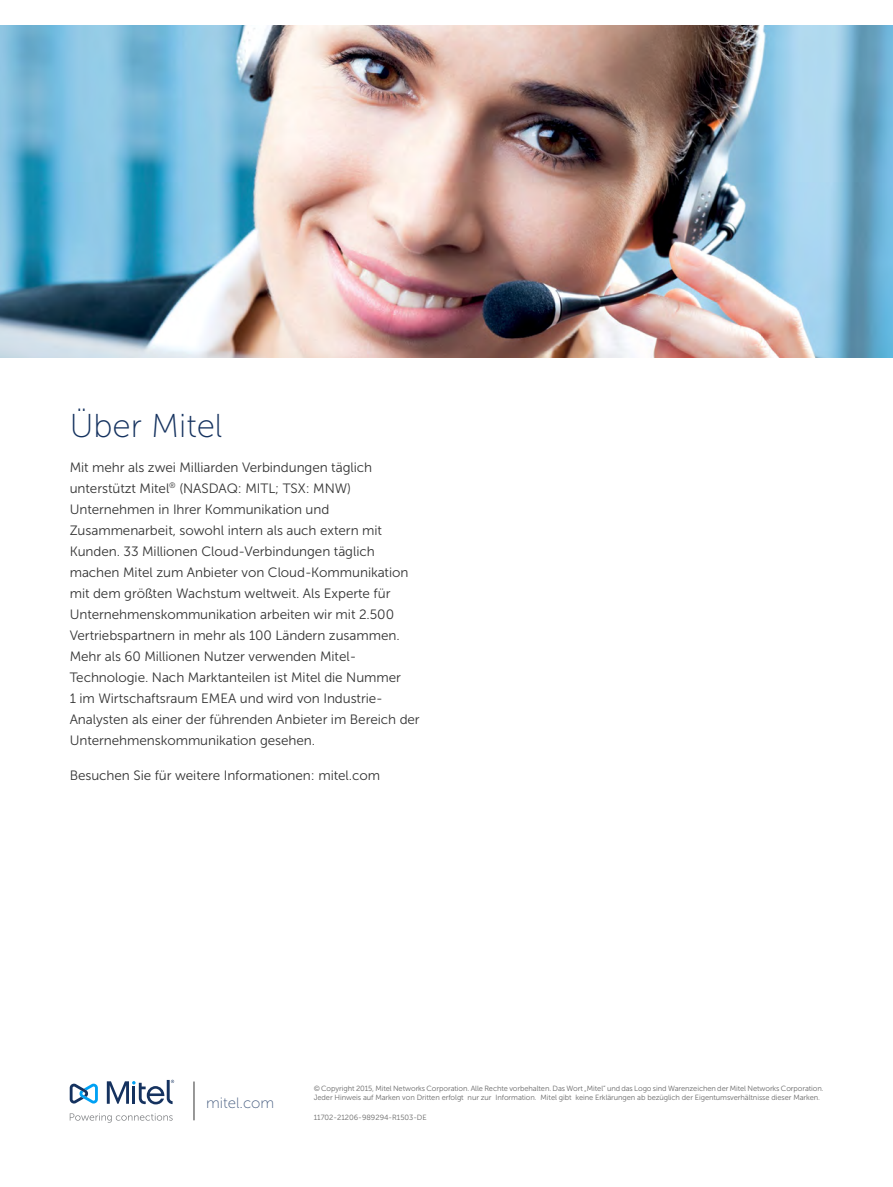
<style>
.page{position:relative;width:893px;height:1187px;background:#fff}
.page>*{position:absolute;margin:0;border:0;box-sizing:border-box;transform-origin:0 0}
.t1{font:33px "Museo Sans 100";color:#15325f}
.t2{font:15px "Museo Sans 100";color:#445b7f}
.t3{font:13.5px/21px "Museo Sans 300";letter-spacing:-.005em;color:#333}
.t4{font:7.5px/9px "Museo Sans 300";letter-spacing:-.01em;color:#666}
</style>
<div class="page">
<hr style="left:194px;top:1081px;width:1px;height:39px;background:#333">
<svg style="left:70px;top:1113px;width:103px;height:9px"></svg>
<svg style="left:70px;top:1083px;width:28px;height:20px"></svg>
<svg style="left:107px;top:1079px;width:67px;height:25px"></svg>
<img style="left:0;top:25px;width:893px;height:333px">
<h1 class="t1" style="left:70px;top:408px;width:154px">Über Mitel</h1>
<p class="t3" style="left:70px;top:457px;width:352px">Mit mehr als zwei Milliarden Verbindungen täglich unterstützt Mitel<sup>®</sup> (NASDAQ: MITL; TSX: MNW)<br>Unternehmen in Ihrer Kommunikation und Zusammenarbeit, sowohl intern als auch extern mit Kunden. 33 Millionen Cloud-Verbindungen täglich machen Mitel zum Anbieter von Cloud-Kommunikation mit dem größten Wachstum weltweit. Als Experte für Unternehmenskommunikation arbeiten wir mit 2.500<br>Vertriebspartnern in mehr als 100 Ländern zusammen.<br>Mehr als 60 Millionen Nutzer verwenden Mitel-Technologie. Nach Marktanteilen ist Mitel die Nummer<br>1 im Wirtschaftsraum EMEA und wird von Industrie-Analysten als einer der führenden Anbieter im Bereich der Unternehmenskommunikation gesehen.</p>
<p class="t3" style="left:70px;top:764px;width:312px">Besuchen Sie für weitere Informationen: mitel.com</p>
<p class="t2" style="left:206px;top:1094px;width:70px">mitel.com</p>
<p class="t4" style="left:314px;top:1084px;width:512px">© Copyright 2015, Mitel Networks Corporation. Alle Rechte vorbehalten. Das Wort „Mitel“ und das Logo sind Warenzeichen der Mitel Networks Corporation.<br>Jeder Hinweis auf Marken von Dritten erfolgt nur zur Information. Mitel gibt keine Erklärungen ab bezüglich der Eigentumsverhältnisse dieser Marken.</p>
<p class="t4" style="left:314px;top:1112px;width:115px">11702-21206-989294-R1503-DE</p>
</div>
